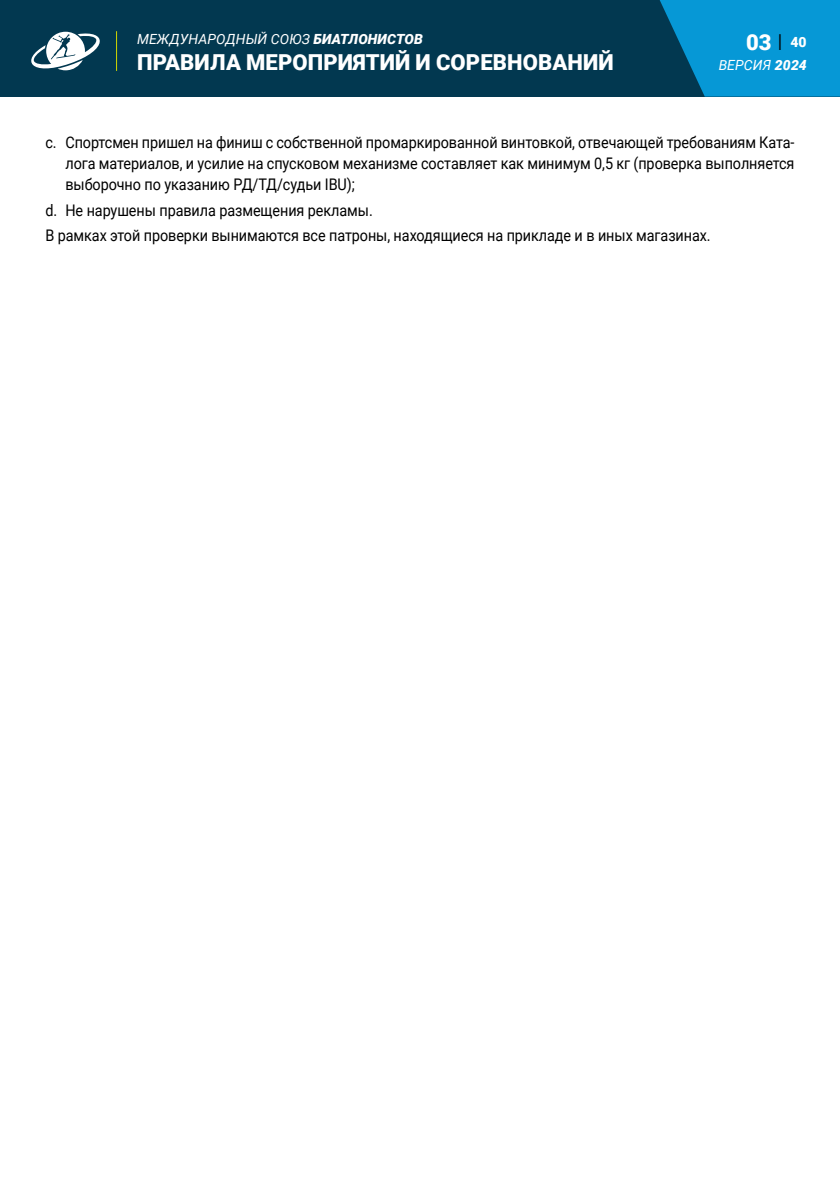
<style>
.page{position:relative;width:840px;height:1191px;background:#fff}
.page>*{position:absolute;margin:0;border:0;box-sizing:border-box;transform-origin:0 0}
.t1{font:900 22px "Roboto";letter-spacing:.005em;color:#fff}
.t2{font:16px/21px "Roboto";letter-spacing:-.005em;color:#000;text-align:justify;scale:.9 1}
.t3{font:italic 14px "Roboto";letter-spacing:.005em;color:#fff}
.s1{font-weight:900}
.s2{font-weight:300;color:#000}
.s3{font-size:14px}
</style>
<div class="page">
<div style="left:0;top:0;width:839px;height:96px;background:#023850"></div>
<svg style="left:654px;top:0;width:185px;height:97px;background:#0588c1"></svg>
<svg style="left:31px;top:31px;width:69px;height:40px"></svg>
<hr style="left:116px;top:31px;width:1px;height:40px;background:#d3d800">
<p class="t3" style="left:137px;top:29px;width:287px">MЕЖДУНАРОДНЫЙ СОЮЗ <span class="s1">БИАТЛОНИСТОВ</span></p>
<h1 class="t1" style="left:137px;top:47px;width:478px">ПРАВИЛА МЕРОПРИЯТИЙ И СОРЕВНОВАНИЙ</h1>
<h1 class="t1" style="left:745px;top:26px;width:62px">03 <span class="s2">I</span> <span class="s3">40</span></h1>
<p class="t3" style="left:718px;top:55px;width:89px">ВЕРСИЯ <span class="s1">2024</span></p>
<p class="t2" style="left:65px;top:131px;width:811px;text-indent:-20px">c. Спортсмен пришел на финиш с собственной промаркированной винтовкой, отвечающей требованиям Ката&shy;лога материалов, и усилие на спусковом механизме составляет как минимум 0,5 кг (проверка выполняется выборочно по указанию РД/ТД/судьи IBU);</p>
<p class="t2" style="left:45px;top:197px;width:740px;line-height:25.6px">d. Не нарушены правила размещения рекламы.<br>В рамках этой проверки вынимаются все патроны, находящиеся на прикладе и в иных магазинах.</p>
</div>
